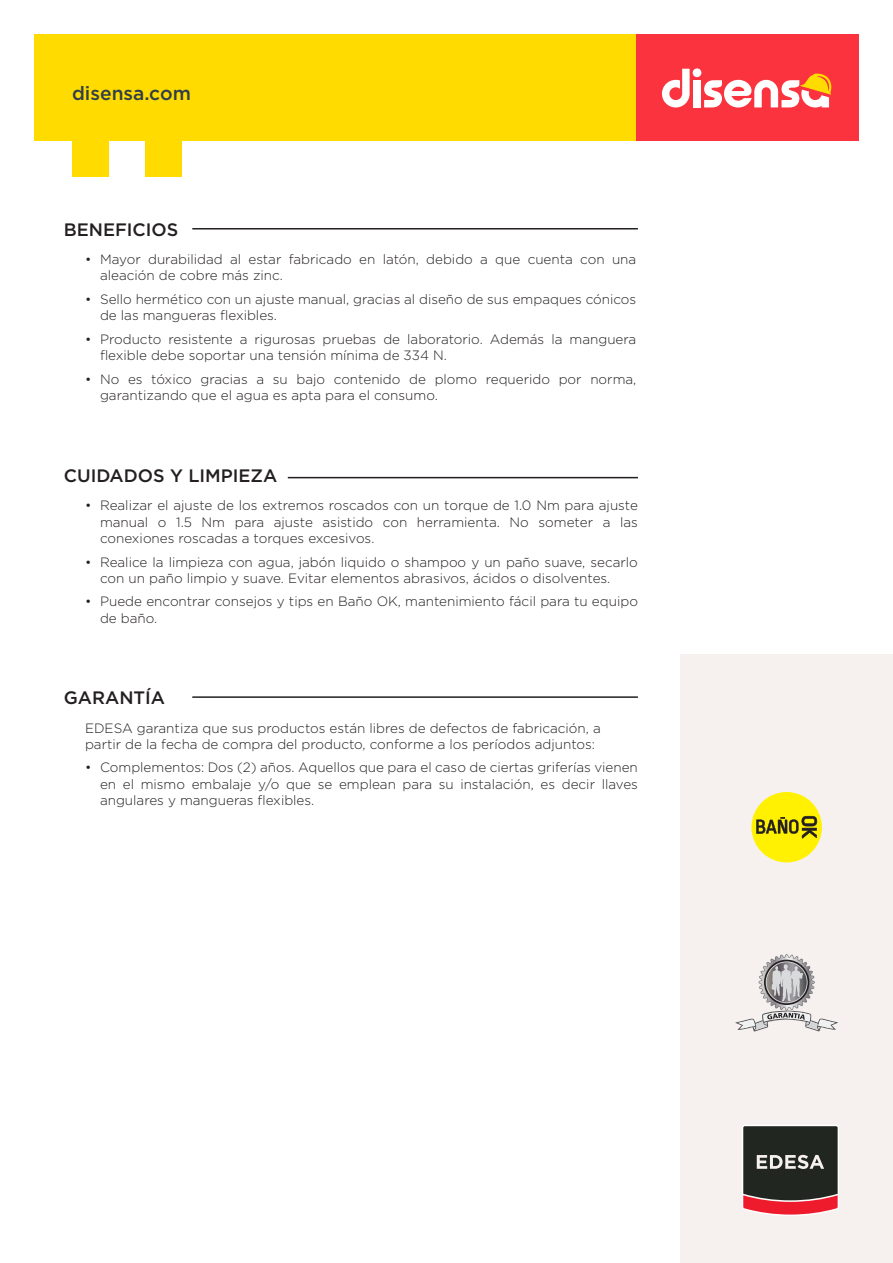
<style>
.page{position:relative;width:893px;height:1263px;background:#fff}
.page>*{position:absolute;margin:0;border:0;box-sizing:border-box;transform-origin:0 0}
.t1{font:500 19.2px "Gotham";color:#313e48}
.t2{font:500 18px "Gotham";color:#231f20}
.t3{font:300 13.5px/16.2px "Gotham";color:#231f20}
</style>
<div class="page">
<div style="left:680px;top:655px;width:213px;height:608px;background:#f6f1ee"></div>
<div style="left:751px;top:792px;width:71px;height:70px;background:#fff101;border-radius:50%"></div>
<svg style="left:756px;top:816px;width:61px;height:22px"></svg>
<svg style="left:735px;top:954px;width:103px;height:77px"></svg>
<div style="left:635px;top:34px;width:224px;height:106px;background:#fb333e"></div>
<div style="left:34px;top:34px;width:601px;height:106px;background:#ffdb00"></div>
<svg style="left:662px;top:69px;width:28px;height:38px"></svg>
<div style="left:693px;top:80px;width:8px;height:27px;background:#fff"></div>
<div style="left:693px;top:68px;width:8px;height:9px;background:#fff;border-radius:50%"></div>
<svg style="left:704px;top:73px;width:128px;height:34px"></svg>
<div style="left:72px;top:140px;width:37px;height:37px;background:#ffdb00"></div>
<div style="left:145px;top:140px;width:36px;height:37px;background:#ffdb00"></div>
<svg style="left:742px;top:1125px;width:97px;height:91px;background:#5e4341"></svg>
<hr style="left:192px;top:228px;width:446px;height:1px;background:#231f20">
<hr style="left:288px;top:477px;width:350px;height:1px;background:#231f20">
<hr style="left:192px;top:696px;width:446px;height:2px;background:#231f20">
<h1 class="t1" style="left:72px;top:81px;width:120px">disensa.com</h1>
<h2 class="t2" style="left:64px;top:218px;width:116px">BENEFICIOS</h2>
<p class="t3" style="left:100px;top:251px;width:538px;text-indent:-15px">• Mayor durabilidad al estar fabricado en latón, debido a que cuenta con una aleación de cobre más zinc.</p>
<p class="t3" style="left:100px;top:291px;width:538px;text-indent:-15px">• Sello hermético con un ajuste manual, gracias al diseño de sus empaques cónicos de las mangueras flexibles.</p>
<p class="t3" style="left:100px;top:331px;width:538px;text-indent:-15px">• Producto resistente a rigurosas pruebas de laboratorio. Además la manguera flexible debe soportar una tensión mínima de 334 N.</p>
<p class="t3" style="left:100px;top:371px;width:538px;text-indent:-15px">• No es tóxico gracias a su bajo contenido de plomo requerido por norma, garantizando que el agua es apta para el consumo.</p>
<h2 class="t2" style="left:64px;top:464px;width:215px">CUIDADOS Y LIMPIEZA</h2>
<p class="t3" style="left:100px;top:497px;width:539px;text-align:justify;text-indent:-15px">• Realizar el ajuste de los extremos roscados con un torque de 1.0 Nm para ajuste manual o 1.5 Nm para ajuste asistido con herramienta. No someter a las conexiones roscadas a torques excesivos.</p>
<p class="t3" style="left:100px;top:553px;width:539px;text-indent:-15px">• Realice la limpieza con agua, jabón liquido o shampoo y un paño suave, secarlo con un paño limpio y suave. Evitar elementos abrasivos, ácidos o disolventes.</p>
<p class="t3" style="left:100px;top:593px;width:539px;text-indent:-15px">• Puede encontrar consejos y tips en Baño OK, mantenimiento fácil para tu equipo de baño.</p>
<h2 class="t2" style="left:64px;top:686px;width:103px">GARANTÍA</h2>
<p class="t3" style="left:85px;top:719px;width:517px">EDESA garantiza que sus productos están libres de defectos de fabricación, a partir de la fecha de compra del producto, conforme a los períodos adjuntos:</p>
<p class="t3" style="left:100px;top:759px;width:539px;text-align:justify;text-indent:-15px">• Complementos: Dos (2) años. Aquellos que para el caso de ciertas griferías vienen en el mismo embalaje y/o que se emplean para su instalación, es decir llaves angulares y mangueras flexibles.</p>
</div>
